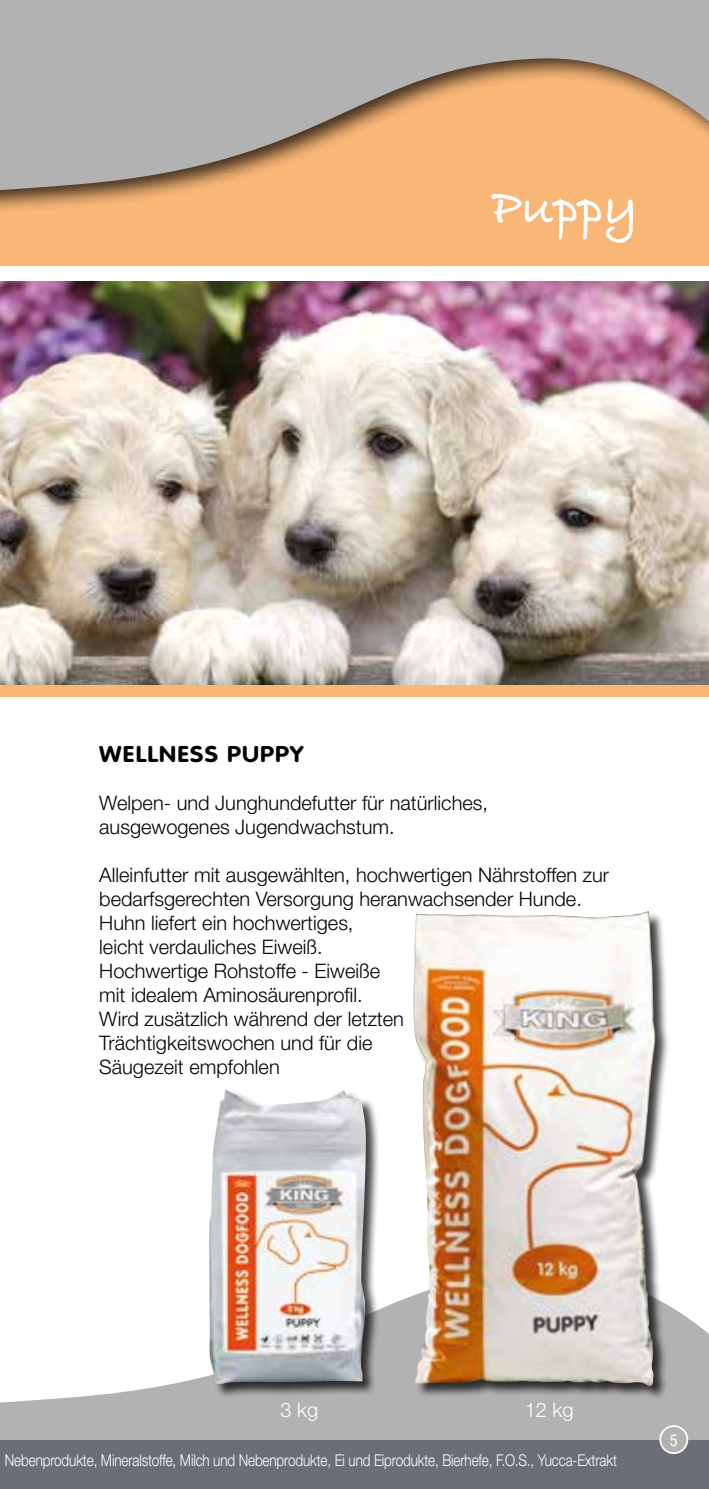
<style>
.page{position:relative;width:709px;height:1489px;background:#fff}
.page>*{position:absolute;margin:0;border:0;box-sizing:border-box;transform-origin:0 0}
.t1{font:52.5px "Bradley Hand ITCTT Bold";color:#fff}
.t2{font:700 22.5px "VAG Rounded";letter-spacing:.05em;color:#000;scale:1.1 1}
.t3{font:300 20px/24px "Helvetica Neue";color:#000}
.t4{font:300 20px "Helvetica Neue";color:#fff}
.t5{font:300 16.25px "Helvetica Neue";letter-spacing:-.01em;color:#fff;scale:.83 1}
.t6{font:condensed 16.25px "Helvetica Neue";color:#fff}
</style>
<div class="page">
<svg style="left:0;top:1295px;width:709px;height:145px;fill:#b3b2b2"></svg>
<div style="left:0;top:1440px;width:709px;height:48px;background:#6c6e77"></div>
<div style="left:413px;top:911px;width:257px;height:489px;background:#000;opacity:.75"></div>
<img style="left:413px;top:911px;width:243px;height:475px">
<div style="left:208px;top:1088px;width:172px;height:310px;background:#000;opacity:.75"></div>
<img style="left:208px;top:1088px;width:158px;height:296px">
<div style="left:660px;top:1425px;width:27px;height:27px;background:#b3b2b2;border-radius:50%"></div>
<div style="left:659px;top:1424px;width:29px;height:29px;border:2px solid #fff;border-radius:50%"></div>
<div style="left:0;top:683px;width:709px;height:14px;background:#f8b677"></div>
<div style="left:0;top:0;width:709px;height:264px;background:#b3b2b2"></div>
<div style="left:0;top:54px;width:709px;height:255px;background:#000;opacity:.75"></div>
<div style="left:0;top:266px;width:709px;height:31px;background:#fff"></div>
<img style="left:0;top:282px;width:709px;height:402px">
<h1 class="t1" style="left:492px;top:167px;width:148px">Puppy</h1>
<p class="t2" style="left:99px;top:741px;width:187px">WELLNESS PUPPY</p>
<p class="t3" style="left:99px;top:790px;width:390px">Welpen- und Junghundefutter für natürliches, ausgewogenes Jugendwachstum.</p>
<p class="t3" style="left:99px;top:862px;width:511px">Alleinfutter mit ausgewählten, hochwertigen Nährstoffen zur bedarfsgerechten Versorgung heranwachsender Hunde.<br>Huhn liefert ein hochwertiges,<br>leicht verdauliches Eiweiß.<br>Hochwertige Rohstoffe - Eiweiße<br>mit idealem Aminosäurenprofil.<br>Wird zusätzlich während der letzten<br>Trächtigkeitswochen und für die<br>Säugezeit empfohlen</p>
<p class="t4" style="left:280px;top:1397px;width:39px">3 kg</p>
<p class="t4" style="left:524px;top:1397px;width:50px">12 kg</p>
<p class="t5" style="left:5px;top:1450px;width:739px">Nebenprodukte, Mineralstoffe, Milch und Nebenprodukte, Ei und Eiprodukte, Bierhefe, F.O.S., Yucca-Extrakt</p>
<p class="t6" style="left:669px;top:1430px;width:9px">5</p>
</div>
